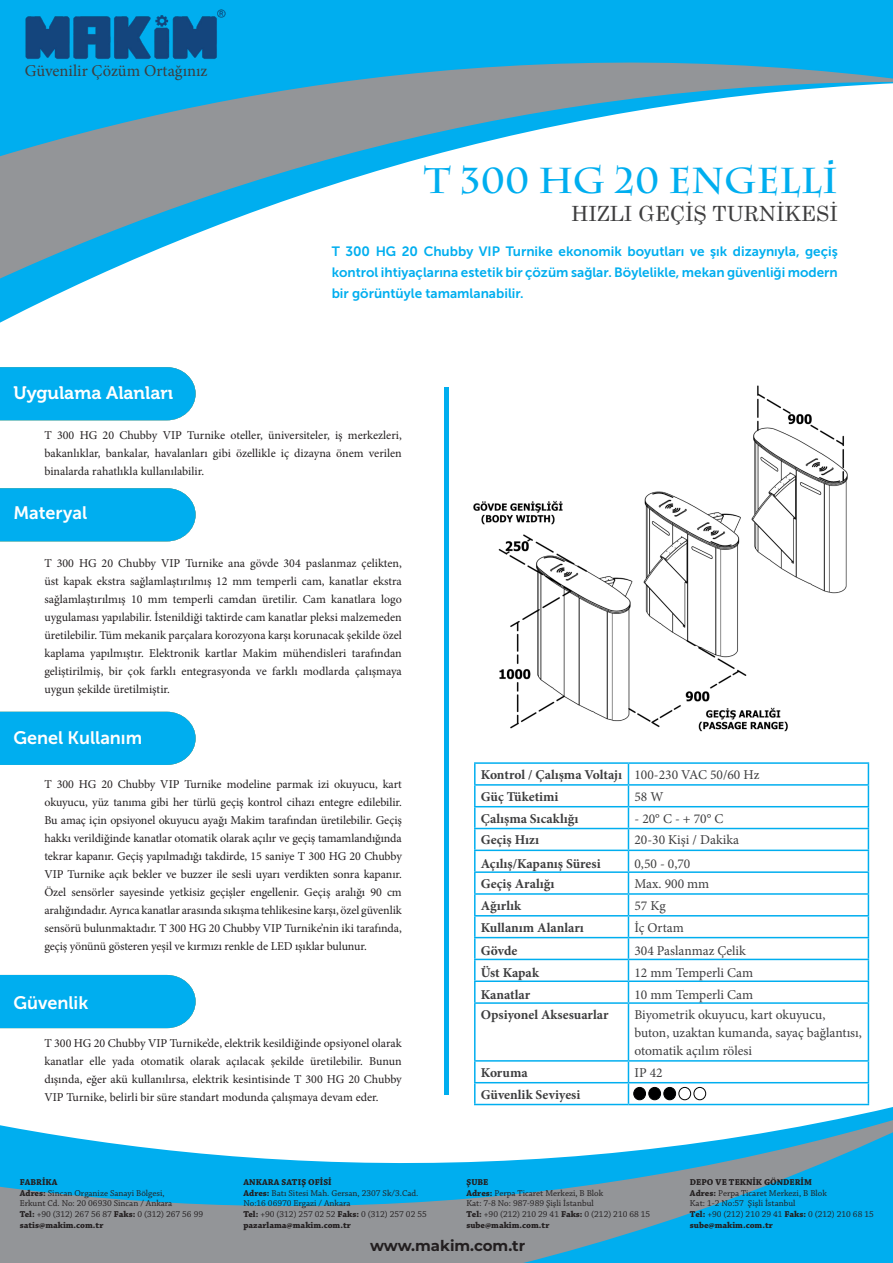
<style>
.page{position:relative;width:893px;height:1263px;background:#fff}
.page>*{position:absolute;margin:0;border:0;box-sizing:border-box;transform-origin:0 0}
.t1{font:700 36px "Charlemagne Std";color:#00aeef}
.t2{font:21px "Century Schoolbook";color:#3e3e3f}
.t3{font:18px "Museo Sans 700";color:#fff}
.t4{font:18px "Museo 700";color:#fff}
.t5{font:16.5px "Minion Pro";color:#3e3e3f}
.t6{font:700 15px "Montserrat";color:#231f20}
.t7{font:13.5px/18px "Minion Pro";color:#3e3e3f}
.t8{font:700 13.5px "Minion Pro";color:#3e3e3f}
.t9{font:13.5px/21px "Museo Sans 700";color:#00aeef;text-align:justify}
.Paragraf_Stili_1{font:12px/18px "Minion Pro";letter-spacing:-.005em;color:#231f20;text-align:justify}
.t10{font:9px/10.8px "Chaparral Pro";color:#231f20}
.t11{font:700 9px "Chaparral Pro";color:#231f20}
.s1{font-weight:700}
</style>
<div class="page">
<img style="left:473px;top:385px;width:375px;height:347px">
<svg style="left:628px;top:764px;width:1px;height:238px"></svg>
<hr style="left:628px;top:1004px;width:1px;height:56px;background:#00aeef">
<svg style="left:628px;top:1062px;width:1px;height:13px"></svg>
<hr style="left:474px;top:786px;width:2px;height:20px;background:#00aeef">
<hr style="left:474px;top:829px;width:2px;height:20px;background:#00aeef">
<hr style="left:474px;top:873px;width:2px;height:20px;background:#00aeef">
<hr style="left:474px;top:895px;width:2px;height:20px;background:#00aeef">
<hr style="left:474px;top:916px;width:2px;height:21px;background:#00aeef">
<hr style="left:474px;top:938px;width:2px;height:21px;background:#00aeef">
<hr style="left:474px;top:982px;width:2px;height:20px;background:#00aeef">
<hr style="left:474px;top:762px;width:154px;height:2px;background:#00aeef">
<hr style="left:474px;top:764px;width:2px;height:20px;background:#00aeef">
<hr style="left:628px;top:762px;width:241px;height:2px;background:#00aeef">
<hr style="left:474px;top:784px;width:154px;height:2px;background:#00aeef">
<hr style="left:628px;top:784px;width:241px;height:2px;background:#00aeef">
<hr style="left:474px;top:937px;width:154px;height:1px;background:#00aeef">
<hr style="left:628px;top:937px;width:241px;height:1px;background:#00aeef">
<hr style="left:474px;top:1060px;width:154px;height:2px;background:#00aeef">
<hr style="left:628px;top:1060px;width:241px;height:2px;background:#00aeef">
<hr style="left:474px;top:959px;width:154px;height:1px;background:#00aeef">
<hr style="left:474px;top:960px;width:2px;height:20px;background:#00aeef">
<hr style="left:628px;top:959px;width:241px;height:1px;background:#00aeef">
<hr style="left:474px;top:980px;width:154px;height:2px;background:#00aeef">
<hr style="left:628px;top:980px;width:241px;height:2px;background:#00aeef">
<hr style="left:474px;top:806px;width:154px;height:1px;background:#00aeef">
<hr style="left:474px;top:807px;width:2px;height:21px;background:#00aeef">
<hr style="left:628px;top:806px;width:241px;height:1px;background:#00aeef">
<hr style="left:474px;top:828px;width:154px;height:1px;background:#00aeef">
<hr style="left:628px;top:828px;width:241px;height:1px;background:#00aeef">
<hr style="left:474px;top:893px;width:154px;height:2px;background:#00aeef">
<hr style="left:628px;top:893px;width:241px;height:2px;background:#00aeef">
<hr style="left:474px;top:849px;width:154px;height:2px;background:#00aeef">
<hr style="left:474px;top:851px;width:2px;height:20px;background:#00aeef">
<hr style="left:628px;top:849px;width:241px;height:2px;background:#00aeef">
<svg style="left:868px;top:764px;width:1px;height:238px"></svg>
<hr style="left:474px;top:871px;width:154px;height:2px;background:#00aeef">
<hr style="left:628px;top:871px;width:241px;height:2px;background:#00aeef">
<hr style="left:474px;top:915px;width:154px;height:1px;background:#00aeef">
<hr style="left:628px;top:915px;width:241px;height:1px;background:#00aeef">
<hr style="left:474px;top:1002px;width:154px;height:2px;background:#00aeef">
<hr style="left:474px;top:1004px;width:2px;height:56px;background:#00aeef">
<hr style="left:628px;top:1002px;width:241px;height:2px;background:#00aeef">
<hr style="left:868px;top:1004px;width:1px;height:56px;background:#00aeef">
<hr style="left:474px;top:1062px;width:2px;height:20px;background:#00aeef">
<svg style="left:868px;top:1062px;width:1px;height:13px"></svg>
<svg style="left:448px;top:1075px;width:422px;height:12px"></svg>
<svg style="left:0;top:186px;width:329px;height:124px"></svg>
<svg style="left:0;top:0;width:893px;height:186px"></svg>
<div style="left:0;top:367px;width:196px;height:53px;background:#00aeef"></div>
<hr style="left:444px;top:387px;width:4px;height:707px;background:#00aeef">
<svg style="left:0;top:1088px;width:893px;height:175px"></svg>
<img style="left:23px;top:7px;width:204px;height:55px">
<div style="left:0;top:488px;width:196px;height:53px;background:#00aeef"></div>
<div style="left:0;top:712px;width:196px;height:53px;background:#00aeef"></div>
<div style="left:0;top:975px;width:196px;height:53px;background:#00aeef"></div>
<p class="t5" style="left:25px;top:59px;width:184px">Güvenilir Çözüm Ortağınız</p>
<p class="t1" style="left:825px;top:131px;width:13px">.</p>
<p class="t1" style="left:424px;top:159px;width:415px">T 300 hg 20 ENGELLI</p>
<p class="t2" style="left:571px;top:196px;width:268px">HIZLI GEÇİŞ TURNİKESİ</p>
<p class="t9" style="left:332px;top:240px;width:508px">T 300 HG 20 Chubby VIP Turnike ekonomik boyutları ve şık dizaynıyla, geçiş kontrol ihtiyaçlarına estetik bir çözüm sağlar. Böylelikle, mekan güvenliği modern bir görüntüyle tamamlanabilir.</p>
<p class="t4" style="left:13px;top:383px;width:161px">Uygulama Alanları</p>
<p class="Paragraf_Stili_1" style="left:44px;top:426px;width:359px">T 300 HG 20 Chubby VIP Turnike oteller, üniversiteler, iş merkezleri, bakanlıklar, bankalar, havalanları gibi özellikle iç dizayna önem verilen binalarda rahatlıkla kullanılabilir.</p>
<p class="t3" style="left:13px;top:502px;width:75px">Materyal</p>
<p class="Paragraf_Stili_1" style="left:44px;top:554px;width:359px">T 300 HG 20 Chubby VIP Turnike ana gövde 304 paslanmaz çelikten, üst kapak ekstra sağlamlaştırılmış 12 mm temperli cam, kanatlar ekstra sağlamlaştırılmış 10 mm temperli camdan üretilir. Cam kanatlara logo uygulaması yapılabilir. İstenildiği taktirde cam kanatlar pleksi malzemeden üretilebilir. Tüm mekanik parçalara korozyona karşı korunacak şekilde özel kaplama yapılmıştır. Elektronik kartlar Makim mühendisleri tarafından geliştirilmiş, bir çok farklı entegrasyonda ve farklı modlarda çalışmaya uygun şekilde üretilmiştir.</p>
<p class="t3" style="left:13px;top:728px;width:130px">Genel Kullanım</p>
<p class="Paragraf_Stili_1" style="left:44px;top:775px;width:359px">T 300 HG 20 Chubby VIP Turnike modeline parmak izi okuyucu, kart okuyucu, yüz tanıma gibi her türlü geçiş kontrol cihazı entegre edilebilir.<br>Bu amaç için opsiyonel okuyucu ayağı Makim tarafından üretilebilir. Geçiş hakkı verildiğinde kanatlar otomatik olarak açılır ve geçiş tamamlandığında tekrar kapanır. Geçiş yapılmadığı takdirde, 15 saniye T 300 HG 20 Chubby VIP Turnike açık bekler ve buzzer ile sesli uyarı verdikten sonra kapanır.<br>Özel sensörler sayesinde yetkisiz geçişler engellenir. Geçiş aralığı 90 cm aralığındadır. Ayrıca kanatlar arasında sıkışma tehlikesine karşı, özel güvenlik sensörü bulunmaktadır. T 300 HG 20 Chubby VIP Turnike’nin iki tarafında, geçiş yönünü gösteren yeşil ve kırmızı renkle de LED ışıklar bulunur.</p>
<p class="t3" style="left:13px;top:992px;width:76px">Güvenlik</p>
<p class="Paragraf_Stili_1" style="left:44px;top:1034px;width:359px">T 300 HG 20 Chubby VIP Turnike’de, elektrik kesildiğinde opsiyonel olarak kanatlar elle yada otomatik olarak açılacak şekilde üretilebilir. Bunun dışında, eğer akü kullanılırsa, elektrik kesintisinde T 300 HG 20 Chubby VIP Turnike, belirli bir süre standart modunda çalışmaya devam eder.</p>
<p class="t11" style="left:20px;top:1177px;width:39px">FABRİKA</p>
<p class="t10" style="left:20px;top:1188px;width:146px"><span class="s1">Adres:</span> Sincan Organize Sanayi Bölgesi,</p>
<p class="t10" style="left:20px;top:1198px;width:154px">Erkunt Cd. No: 20 06930 Sincan / Ankara</p>
<p class="t10" style="left:20px;top:1209px;width:185px"><span class="s1">Tel:</span> +90 (312) 267 56 87 <span class="s1">Faks:</span> 0 (312) 267 56 99</p>
<p class="t11" style="left:20px;top:1220px;width:85px">satis@makim.com.tr</p>
<p class="t11" style="left:243px;top:1177px;width:90px">ANKARA SATIŞ OFİSİ</p>
<p class="t10" style="left:243px;top:1188px;width:176px"><span class="s1">Adres:</span> Batı Sitesi Mah. Gersan, 2307 Sk/3.Cad.<br>No:16 06970 Ergazi / Ankara</p>
<p class="t10" style="left:243px;top:1209px;width:185px"><span class="s1">Tel:</span> +90 (312) 257 02 52 <span class="s1">Faks:</span> 0 (312) 257 02 55</p>
<p class="t11" style="left:243px;top:1220px;width:109px">pazarlama@makim.com.tr</p>
<p class="t8" style="left:481px;top:765px;width:143px">Kontrol / Çalışma Voltajı</p>
<p class="t7" style="left:634px;top:766px;width:126px">100-230 VAC 50/60 Hz</p>
<p class="t8" style="left:481px;top:787px;width:79px">Güç Tüketimi</p>
<p class="t7" style="left:634px;top:787px;width:31px">58 W</p>
<p class="t8" style="left:481px;top:809px;width:99px">Çalışma Sıcaklığı</p>
<p class="t7" style="left:634px;top:809px;width:90px">- 20° C - + 70° C</p>
<p class="t8" style="left:481px;top:830px;width:60px">Geçiş Hızı</p>
<p class="t7" style="left:634px;top:831px;width:106px">20-30 Kişi / Dakika</p>
<p class="t8" style="left:481px;top:854px;width:121px">Açılış/Kapanış Süresi</p>
<p class="t7" style="left:634px;top:854px;width:57px">0,50 - 0,70</p>
<p class="t8" style="left:481px;top:874px;width:75px">Geçiş Aralığı</p>
<p class="t7" style="left:634px;top:875px;width:76px">Max. 900 mm</p>
<p class="t8" style="left:481px;top:896px;width:42px">Ağırlık</p>
<p class="t7" style="left:634px;top:896px;width:33px">57 Kg</p>
<p class="t8" style="left:481px;top:918px;width:105px">Kullanım Alanları</p>
<p class="t7" style="left:634px;top:918px;width:51px">İç Ortam</p>
<p class="t8" style="left:481px;top:941px;width:38px">Gövde</p>
<p class="t7" style="left:634px;top:942px;width:113px">304 Paslanmaz Çelik</p>
<p class="t8" style="left:481px;top:963px;width:60px">Üst Kapak</p>
<p class="t7" style="left:634px;top:963px;width:120px">12 mm Temperli Cam</p>
<p class="t8" style="left:481px;top:985px;width:51px">Kanatlar</p>
<p class="t7" style="left:634px;top:985px;width:120px">10 mm Temperli Cam</p>
<p class="t8" style="left:481px;top:1005px;width:129px">Opsiyonel Aksesuarlar</p>
<p class="t7" style="left:634px;top:1006px;width:229px">Biyometrik okuyucu, kart okuyucu, buton, uzaktan kumanda, sayaç bağlantısı, otomatik açılım rölesi</p>
<p class="t8" style="left:481px;top:1063px;width:48px">Koruma</p>
<p class="t7" style="left:634px;top:1063px;width:30px">IP 42</p>
<p class="t8" style="left:481px;top:1085px;width:101px">Güvenlik Seviyesi</p>
<p class="t11" style="left:466px;top:1177px;width:23px">ŞUBE</p>
<p class="t10" style="left:466px;top:1188px;width:138px"><span class="s1">Adres:</span> Perpa Ticaret Merkezi, B Blok<br>Kat: 7-8 No: 987-989 Şişli İstanbul</p>
<p class="t10" style="left:466px;top:1209px;width:185px"><span class="s1">Tel:</span> +90 (212) 210 29 41 <span class="s1">Faks:</span> 0 (212) 210 68 15</p>
<p class="t11" style="left:466px;top:1220px;width:85px">sube@makim.com.tr</p>
<p class="t11" style="left:690px;top:1177px;width:124px">DEPO VE TEKNİK GÖNDERİM</p>
<p class="t10" style="left:690px;top:1188px;width:138px"><span class="s1">Adres:</span> Perpa Ticaret Merkezi, B Blok<br>Kat: 1-2 No:57 Şişli İstanbul</p>
<p class="t10" style="left:690px;top:1209px;width:185px"><span class="s1">Tel:</span> +90 (212) 210 29 41 <span class="s1">Faks:</span> 0 (212) 210 68 15</p>
<p class="t11" style="left:690px;top:1220px;width:85px">sube@makim.com.tr</p>
<p class="t6" style="left:370px;top:1235px;width:157px">www.makim.com.tr</p>
</div>
